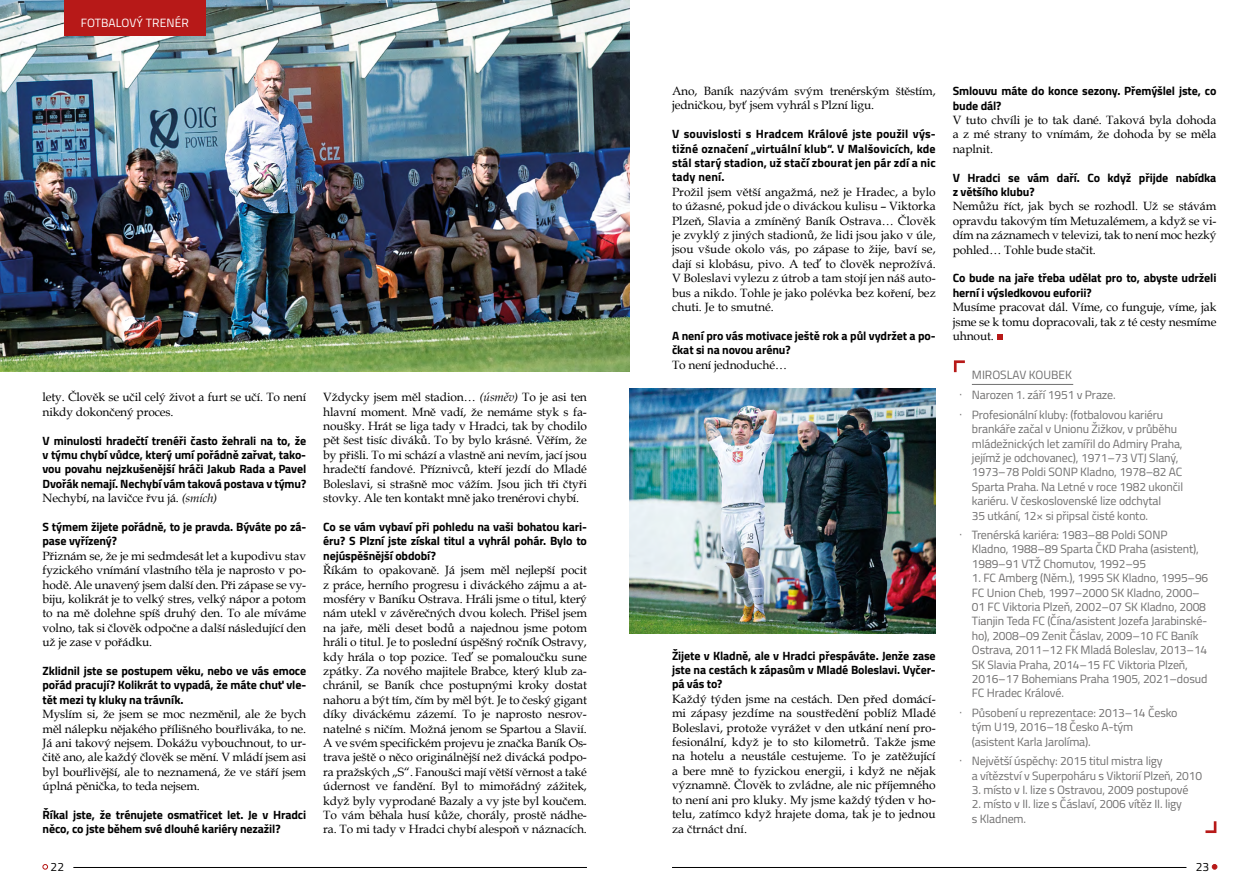
<style>
.page{position:relative;width:1259px;height:893px;background:#fff}
.page>*{position:absolute;margin:0;border:0;box-sizing:border-box;transform-origin:0 0}
.t1{font:12px/14.4px "Book Antiqua";letter-spacing:-.01em;color:#000;text-align:justify}
.t2{font:700 12px/14.4px "Titillium";letter-spacing:-.01em;color:#000}
.t3{font:12px/14.4px "Titillium Web";letter-spacing:-.01em;color:#706f6f}
.t4{font:12px "Titillium Web";letter-spacing:.01em;color:#fff}
.t5{font:12px "Titillium Web";color:#000}
.s1{font-style:italic}
</style>
<div class="page">
<svg style="left:43px;top:864px;width:5px;height:5px"></svg>
<svg style="left:1211px;top:864px;width:6px;height:5px"></svg>
<hr style="left:73px;top:867px;width:514px;height:1px;background:#000">
<hr style="left:672px;top:867px;width:514px;height:1px;background:#000">
<hr style="left:972px;top:384px;width:101px;height:1px;background:#706f6f">
<svg style="left:954px;top:360px;width:11px;height:12px"></svg>
<svg style="left:1205px;top:821px;width:11px;height:12px"></svg>
<img style="left:0;top:0;width:629px;height:371px">
<div style="left:64px;top:0;width:141px;height:35px;background:#b71918"></div>
<svg style="left:997px;top:334px;width:5px;height:6px"></svg>
<img style="left:629px;top:388px;width:306px;height:245px">
<p class="t4" style="left:81px;top:14px;width:110px">FOTBALOVÝ TRENÉR</p>
<p class="t1" style="left:43px;top:390px;width:265px">lety. Člověk se učil celý život a furt se učí. To není nikdy dokončený proces.</p>
<p class="t2" style="left:43px;top:433px;width:265px;text-align:justify">V minulosti hradečtí trenéři často žehrali na to, že v týmu chybí vůdce, který umí pořádně zařvat, tako&shy;vou povahu nejzkušenější hráči Jakub Rada a Pavel Dvořák nemají. Nechybí vám taková postava v týmu?</p>
<p class="t1" style="left:43px;top:491px;width:176px">Nechybí, na lavičce řvu já. <span class="s1">(smích)</span></p>
<p class="t2" style="left:43px;top:519px;width:265px">S týmem žijete pořádně, to je pravda. Býváte po zá&shy;pase vyřízený?</p>
<p class="t1" style="left:43px;top:548px;width:265px">Přiznám se, že je mi sedmdesát let a kupodivu stav fyzického vnímání vlastního těla je naprosto v po&shy;hodě. Ale unavený jsem další den. Při zápase se vy&shy;biju, kolikrát je to velký stres, velký nápor a potom to na mě dolehne spíš druhý den. To ale míváme volno, tak si člověk odpočne a další následující den už je zase v pořádku.</p>
<p class="t2" style="left:43px;top:663px;width:265px;text-align:justify">Zklidnil jste se postupem věku, nebo ve vás emoce pořád pracují? Kolikrát to vypadá, že máte chuť vle&shy;tět mezi ty kluky na trávník.</p>
<p class="t1" style="left:43px;top:707px;width:265px">Myslím si, že jsem se moc nezměnil, ale že bych měl nálepku nějakého přílišného bouřliváka, to ne.<br>Já ani takový nejsem. Dokážu vybouchnout, to ur&shy;čitě ano, ale každý člověk se mění. V mládí jsem asi byl bouřlivější, ale to neznamená, že ve stáří jsem úplná pěnička, to teda nejsem.</p>
<p class="t2" style="left:43px;top:807px;width:265px">Říkal jste, že trénujete osmatřicet let. Je v Hradci něco, co jste během své dlouhé kariéry nezažil?</p>
<p class="t1" style="left:323px;top:390px;width:265px">Vždycky jsem měl stadion… <span class="s1">(úsměv)</span> To je asi ten hlavní moment. Mně vadí, že nemáme styk s fa&shy;noušky. Hrát se liga tady v Hradci, tak by chodilo pět šest tisíc diváků. To by bylo krásné. Věřím, že by přišli. To mi schází a vlastně ani nevím, jací jsou hradečtí fandové. Příznivců, kteří jezdí do Mladé Boleslavi, si strašně moc vážím. Jsou jich tři čtyři stovky. Ale ten kontakt mně jako trenérovi chybí.</p>
<p class="t2" style="left:323px;top:519px;width:265px;text-align:justify">Co se vám vybaví při pohledu na vaši bohatou kari&shy;éru? S Plzní jste získal titul a vyhrál pohár. Bylo to nejúspěšnější období?</p>
<p class="t1" style="left:323px;top:562px;width:265px">Říkám to opakovaně. Já jsem měl nejlepší pocit z práce, herního progresu i diváckého zájmu a at&shy;mosféry v Baníku Ostrava. Hráli jsme o titul, který nám utekl v závěrečných dvou kolech. Přišel jsem na jaře, měli deset bodů a najednou jsme potom hráli o titul. Je to poslední úspěšný ročník Ostravy, kdy hrála o top pozice. Teď se pomaloučku sune zpátky. Za nového majitele Brabce, který klub za&shy;chránil, se Baník chce postupnými kroky dostat nahoru a být tím, čím by měl být. Je to český gigant díky diváckému zázemí. To je naprosto nesrov&shy;natelné s ničím. Možná jenom se Spartou a Slavií.<br>A ve svém specifickém projevu je značka Baník Os&shy;trava ještě o něco originálnější než divácká podpo&shy;ra pražských „S“. Fanoušci mají větší věrnost a také údernost ve fandění. Byl to mimořádný zážitek, když byly vyprodané Bazaly a vy jste byl koučem.<br>To vám běhala husí kůže, chorály, prostě nádhe&shy;ra. To mi tady v Hradci chybí alespoň v náznacích.</p>
<p class="t1" style="left:672px;top:83px;width:265px">Ano, Baník nazývám svým trenérským štěstím, jedničkou, byť jsem vyhrál s Plzní ligu.</p>
<p class="t2" style="left:672px;top:126px;width:265px;text-align:justify">V souvislosti s Hradcem Králové jste použil výs&shy;tižné označení „virtuální klub“. V Malšovicích, kde stál starý stadion, už stačí zbourat jen pár zdí a nic tady není.</p>
<p class="t1" style="left:672px;top:184px;width:265px">Prožil jsem větší angažmá, než je Hradec, a bylo to úžasné, pokud jde o diváckou kulisu – Viktorka Plzeň, Slavia a zmíněný Baník Ostrava… Člověk je zvyklý z jiných stadionů, že lidi jsou jako v úle, jsou všude okolo vás, po zápase to žije, baví se, dají si klobásu, pivo. A teď to člověk neprožívá.<br>V Boleslavi vylezu z útrob a tam stojí jen náš auto&shy;bus a nikdo. Tohle je jako polévka bez koření, bez chuti. Je to smutné.</p>
<p class="t2" style="left:672px;top:328px;width:265px">A není pro vás motivace ještě rok a půl vydržet a po&shy;čkat si na novou arénu?</p>
<p class="t1" style="left:672px;top:357px;width:116px">To není jednoduché…</p>
<p class="t2" style="left:672px;top:648px;width:265px;text-align:justify">Žijete v Kladně, ale v Hradci přespáváte. Jenže zase jste na cestách k zápasům v Mladé Boleslavi. Vyčer&shy;pá vás to?</p>
<p class="t1" style="left:672px;top:691px;width:265px">Každý týden jsme na cestách. Den před domácí&shy;mi zápasy jezdíme na soustředění poblíž Mladé Boleslavi, protože vyrážet v den utkání není pro&shy;fesionální, když je to sto kilometrů. Takže jsme na hotelu a neustále cestujeme. To je zatěžující a bere mně to fyzickou energii, i když ne nějak významně. Člověk to zvládne, ale nic příjemného to není ani pro kluky. My jsme každý týden v ho&shy;telu, zatímco když hrajete doma, tak je to jednou za čtrnáct dní.</p>
<p class="t2" style="left:952px;top:83px;width:265px">Smlouvu máte do konce sezony. Přemýšlel jste, co bude dál?</p>
<p class="t1" style="left:952px;top:112px;width:265px">V tuto chvíli je to tak dané. Taková byla dohoda a z mé strany to vnímám, že dohoda by se měla naplnit.</p>
<p class="t2" style="left:952px;top:169px;width:265px">V Hradci se vám daří. Co když přijde nabídka z většího klubu?</p>
<p class="t1" style="left:952px;top:199px;width:265px">Nemůžu říct, jak bych se rozhodl. Už se stávám opravdu takovým tím Metuzalémem, a když se vi&shy;dím na záznamech v televizi, tak to není moc hezký pohled… Tohle bude stačit.</p>
<p class="t2" style="left:952px;top:270px;width:265px">Co bude na jaře třeba udělat pro to, abyste udrželi herní i výsledkovou euforii?</p>
<p class="t1" style="left:952px;top:300px;width:265px">Musíme pracovat dál. Víme, co funguje, víme, jak jsme se k tomu dopracovali, tak z té cesty nesmíme uhnout.</p>
<p class="t3" style="left:959px;top:383px;width:4px;line-height:19.5px">· ·</p>
<p class="t3" style="left:959px;top:526px;width:4px">·</p>
<p class="t3" style="left:959px;top:704px;width:4px">·</p>
<p class="t3" style="left:959px;top:752px;width:4px">·</p>
<p class="t3" style="left:972px;top:364px;width:193px;line-height:20px">MIROSLAV KOUBEK<br>Narozen 1. září 1951 v Praze.<br>Profesionální kluby: (fotbalovou kariéru</p>
<p class="t3" style="left:972px;top:421px;width:213px">brankáře začal v Unionu Žižkov, v průběhu mládežnických let zamířil do Admiry Praha, jejímž je odchovanec), 1971–73 VTJ Slaný, 1973–78 Poldi SONP Kladno, 1978–82 AC Sparta Praha. Na Letné v roce 1982 ukončil kariéru. V československé lize odchytal<br>35 utkání, 12× si připsal čisté konto.</p>
<p class="t3" style="left:972px;top:527px;width:229px">Trenérská kariéra: 1983–88 Poldi SONP<br>Kladno, 1988–89 Sparta ČKD Praha (asistent),<br>1989–91 VTŽ Chomutov, 1992–95</p>
<p class="t3" style="left:972px;top:570px;width:238px">1. FC Amberg (Něm.), 1995 SK Kladno, 1995–96<br>FC Union Cheb, 1997–2000 SK Kladno, 2000– 01 FC Viktoria Plzeň, 2002–07 SK Kladno, 2008<br>Tianjin Teda FC (Čína/asistent Jozefa Jarabinské&shy;ho), 2008–09 Zenit Čáslav, 2009–10 FC Baník Ostrava, 2011–12 FK Mladá Boleslav, 2013–14<br>SK Slavia Praha, 2014–15 FC Viktoria Plzeň, 2016–17 Bohemians Praha 1905, 2021–dosud FC Hradec Králové.</p>
<p class="t3" style="left:972px;top:705px;width:207px">Působení u reprezentace: 2013–14 Česko tým U19, 2016–18 Česko A-tým (asistent Karla Jarolíma).</p>
<p class="t3" style="left:972px;top:753px;width:232px">Největší úspěchy: 2015 titul mistra ligy<br>a vítězství v Superpoháru s Viktorií Plzeň, 2010</p>
<p class="t3" style="left:972px;top:782px;width:218px">3. místo v I. lize s Ostravou, 2009 postupové</p>
<p class="t3" style="left:972px;top:796px;width:212px">2. místo v II. lize s Čáslaví, 2006 vítěz II. ligy s Kladnem.</p>
<p class="t5" style="left:51px;top:858px;width:15px">22</p>
<p class="t5" style="left:1195px;top:858px;width:15px">23</p>
</div>
